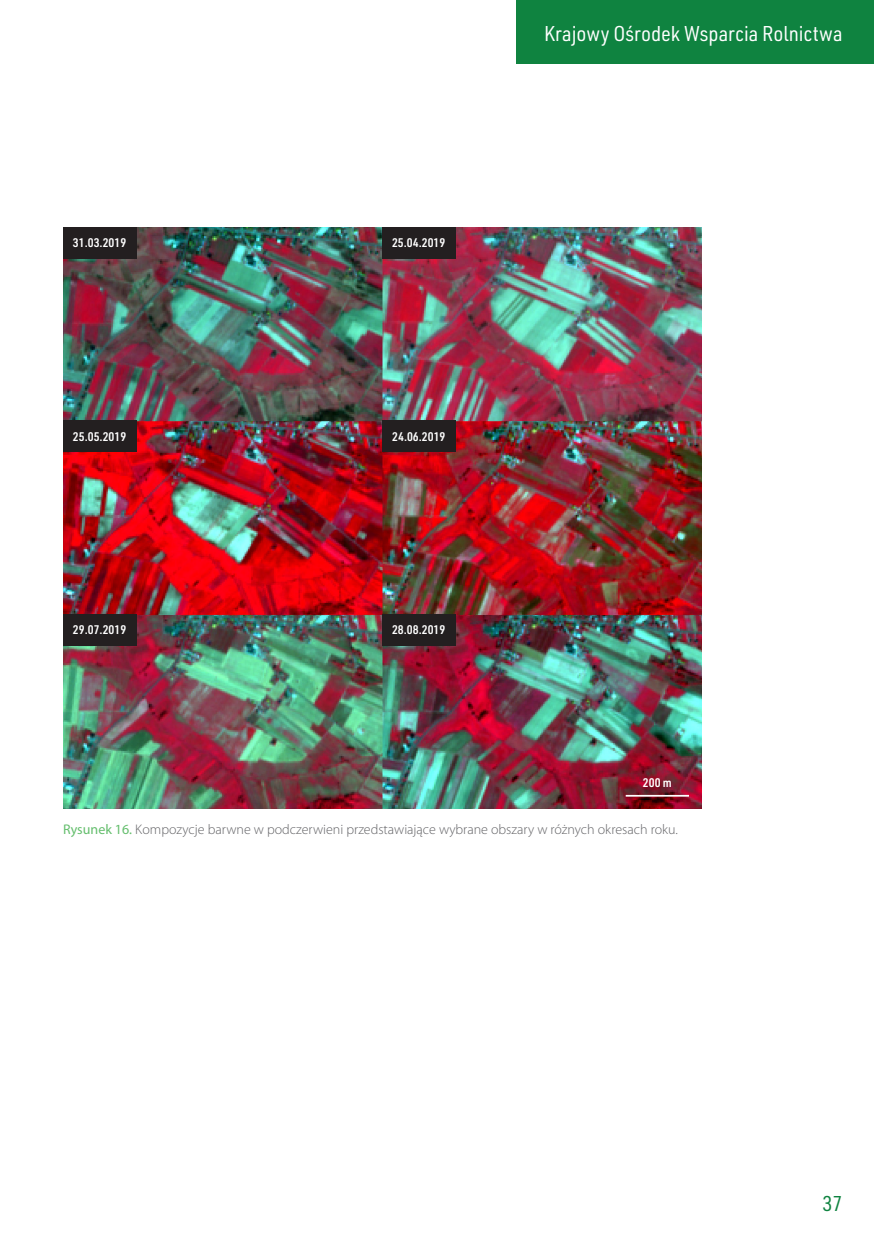
<style>
.page{position:relative;width:874px;height:1241px;background:#fff}
.page>*{position:absolute;margin:0;border:0;box-sizing:border-box;transform-origin:0 0}
.t1{font:21px "URWDIN Semi Cond";color:#fff}
.t2{font:21px "URWDIN Semi Cond";color:#0f8340}
.Podpis_pod_spodem{font:300 14px "Myriad Pro";color:#636366}
.podpis_na_zdjeciu{font:600 12.25px "URWDIN Semi Cond";color:#fff}
.Skala_biała{font:600 12.25px "URWDIN Semi Cond";color:#fff}
.s1{font-weight:400;color:#64be6d}
</style>
<div class="page">
<div style="left:516px;top:0;width:357px;height:63px;background:#0f8340"></div>
<img style="left:63px;top:227px;width:638px;height:581px">
<div style="left:63px;top:227px;width:74px;height:31px;background:#231f20"></div>
<div style="left:63px;top:421px;width:74px;height:31px;background:#231f20"></div>
<div style="left:63px;top:614px;width:74px;height:31px;background:#231f20"></div>
<div style="left:382px;top:227px;width:73px;height:31px;background:#231f20"></div>
<div style="left:382px;top:420px;width:73px;height:31px;background:#231f20"></div>
<div style="left:382px;top:614px;width:73px;height:31px;background:#231f20"></div>
<hr style="left:625px;top:794px;width:63px;height:2px;background:#fff">
<h1 class="t1" style="left:544px;top:20px;width:300px">Krajowy Ośrodek Wsparcia Rolnictwa</h1>
<p class="podpis_na_zdjeciu" style="left:73px;top:234px;width:55px">31.03.2019</p>
<p class="podpis_na_zdjeciu" style="left:392px;top:234px;width:55px">25.04.2019</p>
<p class="podpis_na_zdjeciu" style="left:73px;top:428px;width:55px">25.05.2019</p>
<p class="podpis_na_zdjeciu" style="left:392px;top:428px;width:55px">24.06.2019</p>
<p class="podpis_na_zdjeciu" style="left:73px;top:621px;width:55px">29.07.2019</p>
<p class="podpis_na_zdjeciu" style="left:392px;top:621px;width:55px">28.08.2019</p>
<p class="Skala_biała" style="left:642px;top:774px;width:30px">200 m</p>
<p class="Podpis_pod_spodem" style="left:63px;top:821px;width:616px"><span class="s1">Rysunek 16.</span> Kompozycje barwne w podczerwieni przedstawiające wybrane obszary w różnych okresach roku.</p>
<h1 class="t2" style="left:821px;top:1189px;width:22px">37</h1>
</div>
